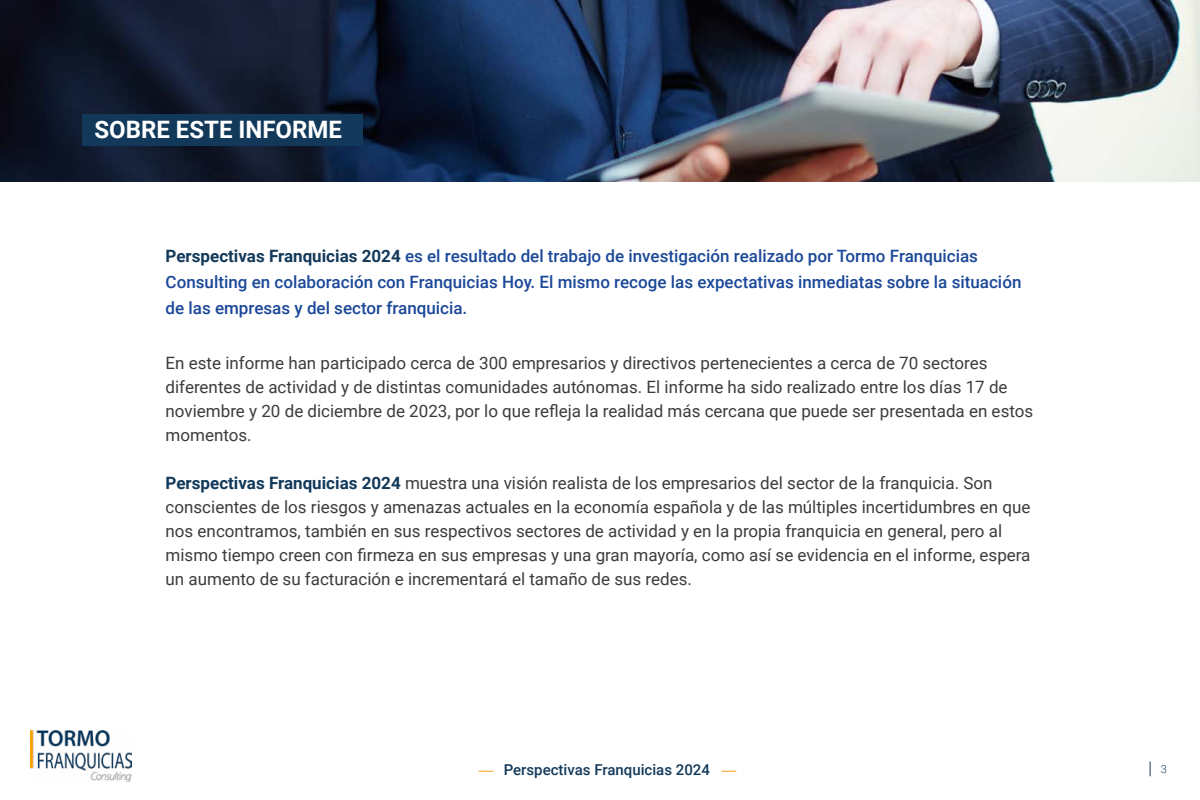
<style>
.page{position:relative;width:1200px;height:800px;background:#fff}
.page>*{position:absolute;margin:0;border:0;box-sizing:border-box;transform-origin:0 0}
.t1{font:700 24px "Roboto";color:#fff}
.t2{font:17px/24px "Roboto";color:#3c3c3b}
.t3{font:500 17px/26px "Roboto";color:#1b4898}
.t4{font:500 15px "Roboto";color:#12395a}
.t5{font:300 11px "Roboto";color:#12395a}
.s1{font-weight:700;color:#12395a}
</style>
<div class="page">
<img style="left:0;top:0;width:1200px;height:181px">
<div style="left:82px;top:114px;width:281px;height:31px;background:#12395a"></div>
<svg style="left:1150px;top:762px;width:1px;height:14px"></svg>
<img style="left:30px;top:731px;width:102px;height:50px">
<svg style="left:722px;top:771px;width:14px;height:1px"></svg>
<svg style="left:479px;top:771px;width:14px;height:1px"></svg>
<h1 class="t1" style="left:94px;top:113px;width:249px">SOBRE ESTE INFORME</h1>
<p class="t3" style="left:166px;top:243px;width:857px"><span class="s1">Perspectivas Franquicias 2024</span> es el resultado del trabajo de investigación realizado por Tormo Franquicias<br>Consulting en colaboración con Franquicias Hoy. El mismo recoge las expectativas inmediatas sobre la situación de las empresas y del sector franquicia.</p>
<p class="t2" style="left:166px;top:350px;width:869px">En este informe han participado cerca de 300 empresarios y directivos pertenecientes a cerca de 70 sectores diferentes de actividad y de distintas comunidades autónomas. El informe ha sido realizado entre los días 17 de noviembre y 20 de diciembre de 2023, por lo que refleja la realidad más cercana que puede ser presentada en estos momentos.</p>
<p class="t2" style="left:166px;top:470px;width:866px"><span class="s1">Perspectivas Franquicias 2024</span> muestra una visión realista de los empresarios del sector de la franquicia. Son conscientes de los riesgos y amenazas actuales en la economía española y de las múltiples incertidumbres en que nos encontramos, también en sus respectivos sectores de actividad y en la propia franquicia en general, pero al mismo tiempo creen con firmeza en sus empresas y una gran mayoría, como así se evidencia en el informe, espera un aumento de su facturación e incrementará el tamaño de sus redes.</p>
<p class="t4" style="left:504px;top:759px;width:208px">Perspectivas Franquicias 2024</p>
<p class="t5" style="left:1161px;top:761px;width:8px">3</p>
</div>
